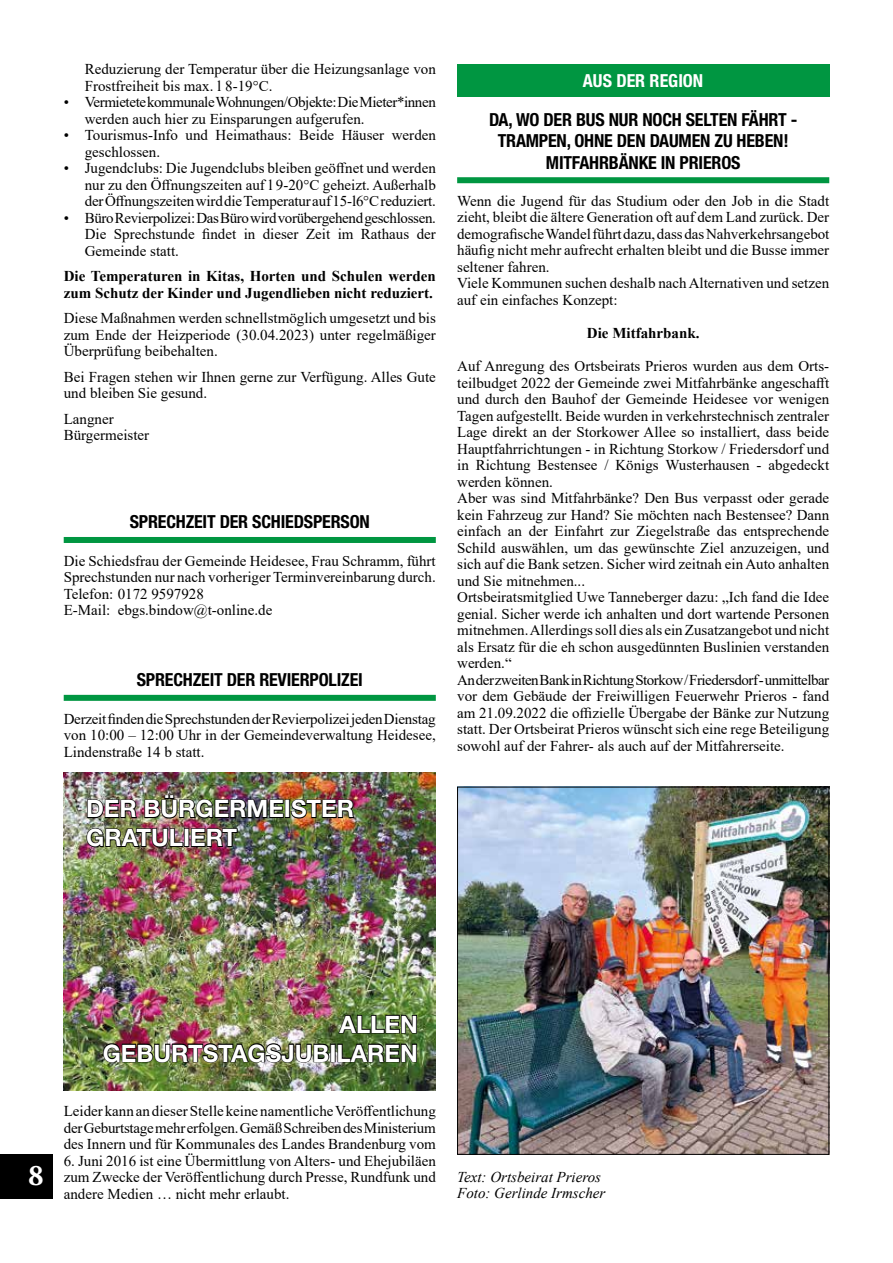
<style>
.page{position:relative;width:893px;height:1263px;background:#fff}
.page>*{position:absolute;margin:0;border:0;box-sizing:border-box;transform-origin:0 0}
.t1{font:700 30px "Adobe Garamond Pro";color:#fff}
.t2{font:700 24px/28.8px "Helvetica Neue LT Std";color:#fff}
.t3{font:700 condensed 18px/21.6px "Helvetica Neue LT Std";letter-spacing:-.01em;color:#000;text-align:center}
.t4{font:700 condensed 18px "Helvetica Neue LT Std";color:#fff}
.t5{font:15px/16.5px "Times New Roman";color:#000}
.t6{font:700 15px/16.5px "Times New Roman";color:#000}
.t7{font:15px/16.5px "Times New Roman";letter-spacing:-.025em;color:#000}
.t8{font:italic 15px/16.5px "Times New Roman";color:#000}
</style>
<div class="page">
<div style="left:0;top:1154px;width:52px;height:45px;background:#000"></div>
<div style="left:457px;top:177px;width:372px;height:6px;background:#009641"></div>
<img style="left:64px;top:773px;width:372px;height:317px">
<img style="left:86px;top:794px;width:270px;height:54px">
<img style="left:102px;top:1039px;width:228px;height:24px">
<div style="left:330px;top:1044px;width:6px;height:18px;border:2px solid #000"></div>
<svg style="left:337px;top:1011px;width:81px;height:52px;background:#42592e"></svg>
<div style="left:457px;top:64px;width:372px;height:32px;background:#009641"></div>
<img style="left:459px;top:789px;width:368px;height:364px">
<div style="left:457px;top:787px;width:372px;height:368px;border:1px solid #000"></div>
<div style="left:64px;top:537px;width:372px;height:6px;background:#009641"></div>
<div style="left:64px;top:695px;width:372px;height:6px;background:#009641"></div>
<p class="t5" style="left:85px;top:60px;width:353px">Reduzierung der Temperatur über die Heizungsanlage von<br>Frostfreiheit bis max. l 8-19°C.</p>
<p class="t7" style="left:85px;top:93px;width:353px;text-indent:-21px">• Vermietete kommunale Wohnungen/Objekte: Die Mieter*innen werden auch hier zu Einsparungen aufgerufen.</p>
<p class="t5" style="left:85px;top:126px;width:353px;text-indent:-21px">• Tourismus-Info und Heimathaus: Beide Häuser werden geschlossen.</p>
<p class="t5" style="left:85px;top:159px;width:353px;text-align:justify;text-indent:-21px">• Jugendclubs: Die Jugendclubs bleiben geöffnet und werden nur zu den Öffnungszeiten auf l 9-20°C geheizt. Außerhalb der Öffnungszeiten wird die Temperatur auf 15-l6°C reduziert.</p>
<p class="t5" style="left:85px;top:209px;width:353px;text-align:justify;text-indent:-21px">• Büro Revierpolizei: Das Büro wird vorübergehend geschlossen.<br>Die Sprechstunde findet in dieser Zeit im Rathaus der Gemeinde statt.</p>
<p class="t6" style="left:64px;top:267px;width:374px">Die Temperaturen in Kitas, Horten und Schulen werden zum Schutz der Kinder und Jugendlieben nicht reduziert.</p>
<p class="t5" style="left:64px;top:309px;width:374px;text-align:justify">Diese Maßnahmen werden schnellstmöglich umgesetzt und bis zum Ende der Heizperiode (30.04.2023) unter regelmäßiger Überprüfung beibehalten.</p>
<p class="t5" style="left:64px;top:368px;width:374px">Bei Fragen stehen wir Ihnen gerne zur Verfügung. Alles Gute und bleiben Sie gesund.</p>
<p class="t5" style="left:64px;top:410px;width:87px">Langner<br>Bürgermeister</p>
<p class="t3" style="left:130px;top:511px;width:242px">SPRECHZEIT DER SCHIEDSPERSON</p>
<p class="t5" style="left:64px;top:552px;width:374px">Die Schiedsfrau der Gemeinde Heidesee, Frau Schramm, führt Sprechstunden nur nach vorheriger Terminvereinbarung durch.<br>Telefon: 0172 9597928<br>E-Mail: ebgs.bindow@t-online.de</p>
<p class="t3" style="left:137px;top:669px;width:228px">SPRECHZEIT DER REVIERPOLIZEI</p>
<p class="t5" style="left:64px;top:710px;width:374px;text-align:justify">Derzeit finden die Sprechstunden der Revierpolizei jeden Dienstag von 10:00 – 12:00 Uhr in der Gemeindeverwaltung Heidesee, Lindenstraße 14 b statt.</p>
<h2 class="t2" style="left:86px;top:794px;width:269px">DER BÜRGERMEISTER<br>GRATULIERT</h2>
<p class="t4" style="left:583px;top:69px;width:122px">AUS DER REGION</p>
<p class="t3" style="left:489px;top:108px;width:310px">DA, WO DER BUS NUR NOCH SELTEN FÄHRT -<br>TRAMPEN, OHNE DEN DAUMEN ZU HEBEN!<br>MITFAHRBÄNKE IN PRIEROS</p>
<p class="t5" style="left:457px;top:192px;width:374px">Wenn die Jugend für das Studium oder den Job in die Stadt zieht, bleibt die ältere Generation oft auf dem Land zurück. Der demografische Wandel führt dazu, dass das Nahverkehrsangebot häufig nicht mehr aufrecht erhalten bleibt und die Busse immer seltener fahren.<br>Viele Kommunen suchen deshalb nach Alternativen und setzen auf ein einfaches Konzept:</p>
<p class="t6" style="left:587px;top:324px;width:114px">Die Mitfahrbank.</p>
<p class="t5" style="left:457px;top:357px;width:374px">Auf Anregung des Ortsbeirats Prieros wurden aus dem Orts&shy;teilbudget 2022 der Gemeinde zwei Mitfahrbänke angeschafft und durch den Bauhof der Gemeinde Heidesee vor wenigen Tagen aufgestellt. Beide wurden in verkehrstechnisch zentraler Lage direkt an der Storkower Allee so installiert, dass beide Hauptfahrrichtungen - in Richtung Storkow / Friedersdorf und in Richtung Bestensee / Königs Wusterhausen - abgedeckt werden können.<br>Aber was sind Mitfahrbänke? Den Bus verpasst oder gerade kein Fahrzeug zur Hand? Sie möchten nach Bestensee? Dann einfach an der Einfahrt zur Ziegelstraße das entsprechende Schild auswählen, um das gewünschte Ziel anzuzeigen, und sich auf die Bank setzen. Sicher wird zeitnah ein Auto anhalten und Sie mitnehmen...<br>Ortsbeiratsmitglied Uwe Tanneberger dazu: „Ich fand die Idee genial. Sicher werde ich anhalten und dort wartende Personen mitnehmen. Allerdings soll dies als ein Zusatzangebot und nicht als Ersatz für die eh schon ausgedünnten Buslinien verstanden werden.“<br>An der zweiten Bank in Richtung Storkow / Friedersdorf - unmittelbar vor dem Gebäude der Freiwilligen Feuerwehr Prieros - fand am 21.09.2022 die offizielle Übergabe der Bänke zur Nutzung statt. Der Ortsbeirat Prieros wünscht sich eine rege Beteiligung sowohl auf der Fahrer- als auch auf der Mitfahrerseite.</p>
<h1 class="t1" style="left:28px;top:1158px;width:17px">8</h1>
<h2 class="t2" style="left:103px;top:1009px;width:317px;text-align:right">ALLEN<br>GEBURTSTAGSJUBILAREN</h2>
<p class="t5" style="left:64px;top:1102px;width:374px;text-align:justify">Leider kann an dieser Stelle keine namentliche Veröffentlichung der Geburtstage mehr erfolgen. Gemäß Schreiben des Ministerium des Innern und für Kommunales des Landes Brandenburg vom</p>
<p class="t5" style="left:64px;top:1152px;width:374px;text-align:justify">6. Juni 2016 ist eine Übermittlung von Alters- und Ehejubiläen zum Zwecke der Veröffentlichung durch Presse, Rundfunk und andere Medien … nicht mehr erlaubt.</p>
<p class="t8" style="left:457px;top:1168px;width:150px">Text: Ortsbeirat Prieros<br>Foto: Gerlinde Irmscher</p>
</div>
